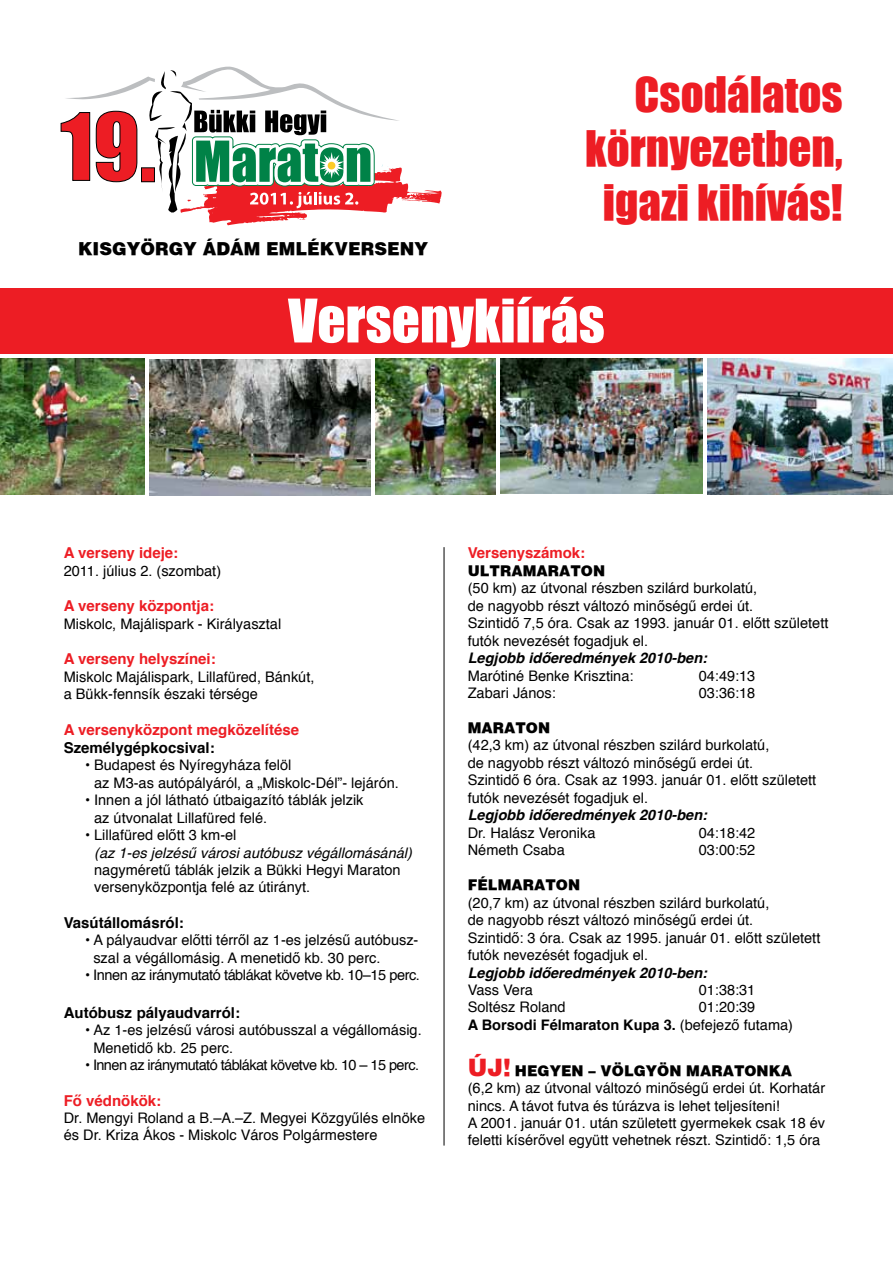
<style>
.page{position:relative;width:893px;height:1263px;background:#fff}
.page>*{position:absolute;margin:0;border:0;box-sizing:border-box;transform-origin:0 0}
.t1{font:55.5px "Impact";color:#fff}
.t2{font:45px/54px "Impact";color:#ed1d24;text-align:right}
.t3{font:17.55px "Helvetica Black H";color:#000}
.t4{font:700 15px "Helvetica";color:#ed1d24}
.t5{font:700 15px "Helvetica";color:#000}
.t6{font:14.55px/17.4px "Helvetica";color:#000}
.t7{font:italic 700 14.55px "Helvetica";color:#000}
.t8{font:14.55px "Helvetica Black H";color:#000}
.t9{font:14.55px "Helvetica";letter-spacing:-.03em;color:#000}
.t10{font:14.55px "Helvetica";letter-spacing:-.04em;color:#000}
.t11{font:italic 14.55px "Helvetica";color:#000}
.s1{font-weight:700}
.s2{font-size:23.55px;color:#ed1d24}
</style>
<div class="page">
<div style="left:0;top:288px;width:893px;height:65px;background:#ed1d24"></div>
<hr style="left:444px;top:547px;width:1px;height:598px;background:#000">
<svg style="left:61px;top:66px;width:381px;height:159px"></svg>
<img style="left:0;top:359px;width:145px;height:135px">
<img style="left:150px;top:360px;width:221px;height:135px">
<img style="left:375px;top:359px;width:121px;height:135px">
<img style="left:500px;top:359px;width:203px;height:135px">
<img style="left:707px;top:359px;width:186px;height:135px">
<p class="t3" style="left:78px;top:237px;width:50px">KISGYÖRGY</p>
<p class="t3" style="left:203px;top:237px;width:91px">ÁDÁM EMLÉKVER</p>
<p class="t3" style="left:374px;top:237px;width:27px">SENY</p>
<h2 class="t2" style="left:585px;top:67px;width:259px">Csodálatos környezetben, igazi kihívás!</h2>
<h1 class="t1" style="left:288px;top:286px;width:318px">Versenykiírás</h1>
<p class="t4" style="left:64px;top:541px;width:116px">A verseny ideje:</p>
<p class="t6" style="left:64px;top:562px;width:159px">2011. július 2. (szombat)</p>
<p class="t4" style="left:64px;top:594px;width:152px">A verseny központja:</p>
<p class="t6" style="left:64px;top:615px;width:219px">Miskolc, Majálispark - Királyasztal</p>
<p class="t4" style="left:64px;top:647px;width:154px">A verseny helyszínei:</p>
<p class="t6" style="left:64px;top:668px;width:252px">Miskolc Majálispark, Lillafüred, Bánkút, a Bükk-fennsík északi térsége</p>
<p class="t4" style="left:64px;top:717px;width:237px">A versenyközpont megközelítése</p>
<p class="t5" style="left:64px;top:735px;width:152px">Személygépkocsival:</p>
<p class="t6" style="left:94px;top:757px;width:306px;text-indent:-9px">• Budapest és Nyíregyháza felöl<br>az M3-as autópályáról, a „Miskolc-Dél”- lejárón.</p>
<p class="t6" style="left:94px;top:792px;width:271px;text-indent:-9px">• Innen a jól látható útbaigazító táblák jelzik az útvonalat Lillafüred felé.</p>
<p class="t6" style="left:85px;top:827px;width:153px">• Lillafüred előtt 3 km-el</p>
<p class="t11" style="left:94px;top:841px;width:319px">(az 1-es jelzésű városi autóbusz végállomásánál)</p>
<p class="t6" style="left:94px;top:861px;width:308px">nagyméretű táblák jelzik a Bükki Hegyi Maraton versenyközpontja felé az útirányt.</p>
<p class="t5" style="left:64px;top:910px;width:122px">Vasútállomásról:</p>
<p class="t6" style="left:93px;top:932px;width:327px;text-indent:-8px">• A pályaudvar előtti térről az 1-es jelzésű autóbus - szal a végállomásig. A menetidő kb. 30 perc.</p>
<p class="t9" style="left:85px;top:964px;width:336px">• Innen az iránymutató táblákat követve kb. 10–15 perc.</p>
<p class="t5" style="left:64px;top:1000px;width:178px">Autóbusz pályaudvarról:</p>
<p class="t6" style="left:93px;top:1022px;width:330px;text-indent:-8px">• Az 1-es jelzésű városi autóbusszal a végállomásig.<br>Menetidő kb. 25 perc.</p>
<p class="t10" style="left:85px;top:1054px;width:336px">• Innen az iránymutató táblákat követve kb. 10 – 15 perc.</p>
<p class="t4" style="left:64px;top:1088px;width:99px">Fő védnökök:</p>
<p class="t6" style="left:64px;top:1110px;width:363px">Dr. Mengyi Roland a B.–A.–Z. Megyei Közgyűlés elnöke és Dr. Kriza Ákos - Miskolc Város Polgármestere</p>
<p class="t4" style="left:468px;top:541px;width:119px">Versenyszámok:</p>
<p class="t8" style="left:468px;top:561px;width:139px">ULTRAMARATON</p>
<p class="t6" style="left:468px;top:580px;width:362px">(50 km) az útvonal részben szilárd burkolatú,<br>de nagyobb részt változó minőségű erdei út.<br>Szintidő 7,5 óra. Csak az 1993. január 01. előtt született futók nevezését fogadjuk el.</p>
<p class="t7" style="left:468px;top:646px;width:241px">Legjobb időeredmények 2010-ben:</p>
<p class="t6" style="left:468px;top:667px;width:167px">Marótiné Benke Krisztina:</p>
<p class="t6" style="left:699px;top:667px;width:58px">04:49:13</p>
<p class="t6" style="left:468px;top:685px;width:90px">Zabari János:</p>
<p class="t6" style="left:699px;top:685px;width:58px">03:36:18</p>
<p class="t8" style="left:468px;top:718px;width:84px">MARATON</p>
<p class="t6" style="left:468px;top:737px;width:350px">(42,3 km) az útvonal részben szilárd burkolatú,<br>de nagyobb részt változó minőségű erdei út.<br>Szintidő 6 óra. Csak az 1993. január 01. előtt született futók nevezését fogadjuk el.</p>
<p class="t7" style="left:468px;top:803px;width:241px">Legjobb időeredmények 2010-ben:</p>
<p class="t6" style="left:468px;top:824px;width:129px">Dr. Halász Veronika</p>
<p class="t6" style="left:699px;top:824px;width:58px">04:18:42</p>
<p class="t6" style="left:468px;top:842px;width:99px">Németh Csaba</p>
<p class="t6" style="left:699px;top:842px;width:58px">03:00:52</p>
<p class="t8" style="left:468px;top:875px;width:114px">FÉLMARATON</p>
<p class="t6" style="left:468px;top:894px;width:354px">(20,7 km) az útvonal részben szilárd burkolatú,<br>de nagyobb részt változó minőségű erdei út.<br>Szintidő: 3 óra. Csak az 1995. január 01. előtt született futók nevezését fogadjuk el.</p>
<p class="t7" style="left:468px;top:960px;width:241px">Legjobb időeredmények 2010-ben:</p>
<p class="t6" style="left:468px;top:981px;width:67px">Vass Vera</p>
<p class="t6" style="left:699px;top:981px;width:58px">01:38:31</p>
<p class="t6" style="left:468px;top:999px;width:99px">Soltész Roland</p>
<p class="t6" style="left:468px;top:999px;width:327px;text-indent:231px">01:20:39<br><span class="s1">A Borsodi Félmaraton Kupa 3.</span> (befejező futama)</p>
<p class="t8" style="left:468px;top:1061px;width:326px"><span class="s2">ÚJ!</span> HEGYEN – VÖLGYÖN MARATONKA</p>
<p class="t6" style="left:468px;top:1080px;width:359px">(6,2 km) az útvonal változó minőségű erdei út. Korhatár nincs. A távot futva és túrázva is lehet teljesíteni!<br>A 2001. január 01. után született gyermekek csak 18 év feletti kísérővel együtt vehetnek részt. Szintidő: 1,5 óra</p>
</div>
